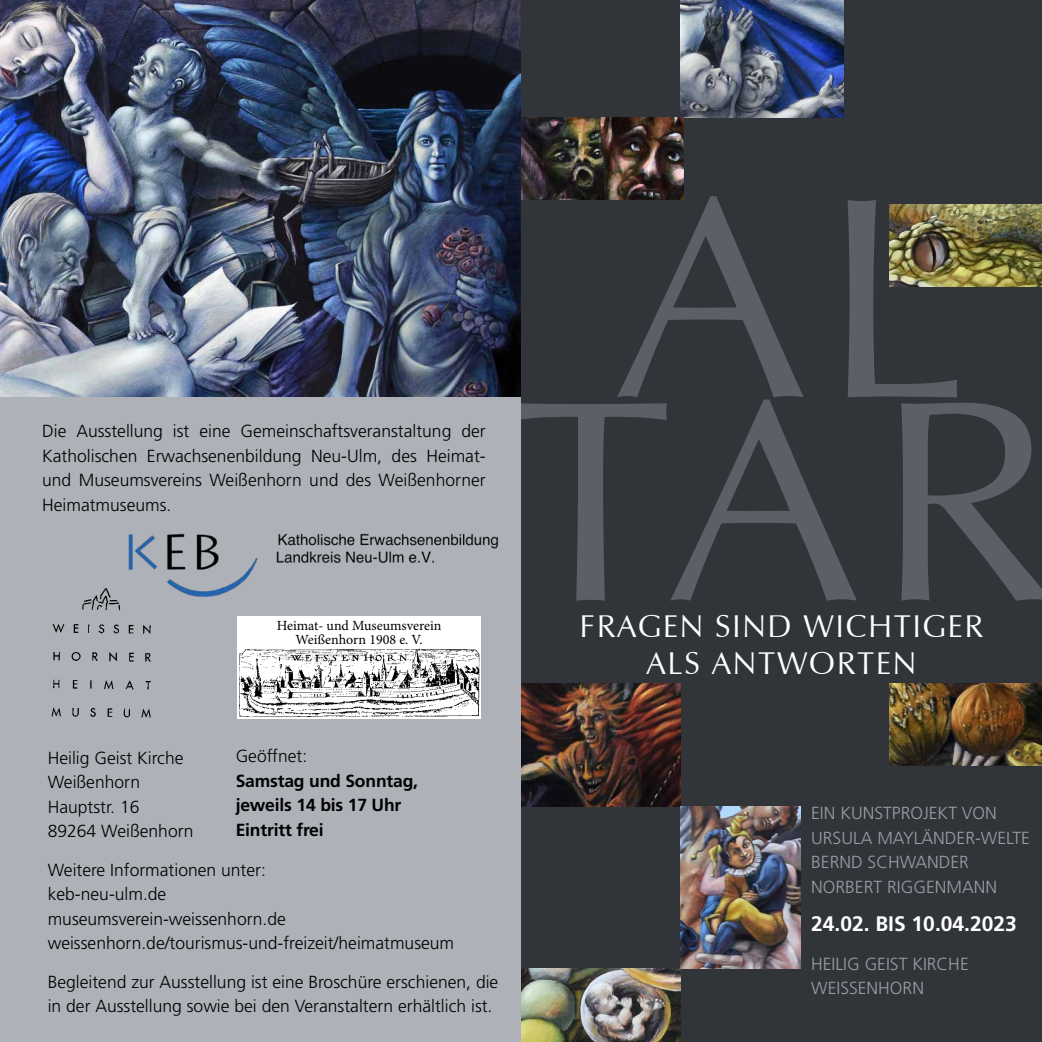
<style>
.page{position:relative;width:1042px;height:1042px;background:#fff}
.page>*{position:absolute;margin:0;border:0;box-sizing:border-box;transform-origin:0 0}
.t1{font:31.5px/36.8px "Zapf Humanist 601 BT";letter-spacing:.05em;color:#fff;text-align:center}
.t2{font:700 21px "Frutiger";color:#fff}
.t3{font:300 17.5px/24.5px "Frutiger";color:#000}
.t4{font:300 17.5px/24.5px "Frutiger";color:#9a9da4}
.t5{font:700 17.5px/24.5px "Frutiger";letter-spacing:-.01em;color:#000}
.t6{font:14px/14px "Minion Pro";color:#000;text-align:center}
</style>
<div class="page">
<div style="left:521px;top:0;width:521px;height:1042px;background:#313438"></div>
<svg style="left:617px;top:196px;width:340px;height:201px"></svg>
<svg style="left:521px;top:399px;width:521px;height:202px"></svg>
<img style="left:889px;top:205px;width:153px;height:81px">
<img style="left:521px;top:969px;width:160px;height:73px">
<img style="left:521px;top:683px;width:160px;height:123px">
<img style="left:681px;top:0;width:162px;height:117px">
<img style="left:521px;top:117px;width:162px;height:82px">
<img style="left:681px;top:806px;width:119px;height:163px">
<img style="left:889px;top:683px;width:153px;height:82px">
<img style="left:0;top:0;width:521px;height:397px">
<div style="left:0;top:399px;width:521px;height:643px;background:#aeb1b7"></div>
<img style="left:128px;top:533px;width:370px;height:64px">
<img style="left:51px;top:581px;width:102px;height:137px">
<div style="left:237px;top:616px;width:244px;height:102px;background:#fff"></div>
<img style="left:239px;top:648px;width:241px;height:70px">
<p class="t3" style="left:42px;top:419px;width:445px;text-align:justify">Die Ausstellung ist eine Gemeinschaftsveranstaltung der Katholischen Erwachsenenbildung Neu-Ulm, des Heimat&shy;und Museumsvereins Weißenhorn und des Weißenhorner Heimatmuseums.</p>
<p class="t6" style="left:277px;top:619px;width:166px">Heimat- und Museumsverein<br>Weißenhorn 1908 e. V.</p>
<p class="t3" style="left:236px;top:744px;width:73px">Geöffnet:</p>
<p class="t5" style="left:236px;top:768px;width:184px">Samstag und Sonntag, jeweils 14 bis 17 Uhr<br>Eintritt frei</p>
<p class="t3" style="left:48px;top:745px;width:147px">Heilig Geist Kirche<br>Weißenhorn<br>Hauptstr. 16<br>89264 Weißenhorn</p>
<p class="t3" style="left:48px;top:857px;width:408px">Weitere Informationen unter:<br>keb-neu-ulm.de<br>museumsverein-weissenhorn.de weissenhorn.de/tourismus-und-freizeit/heimatmuseum</p>
<p class="t3" style="left:48px;top:969px;width:452px">Begleitend zur Ausstellung ist eine Broschüre erschienen, die in der Ausstellung sowie bei den Veranstaltern erhältlich ist.</p>
<h1 class="t1" style="left:580px;top:608px;width:405px">FRAGEN SIND WICHTIGER<br>ALS ANTWORTEN</h1>
<p class="t4" style="left:811px;top:801px;width:220px">EIN KUNSTPROJEKT VON<br>URSULA MAYLÄNDER-WELTE<br>BERND SCHWANDER<br>NORBERT RIGGENMANN</p>
<p class="t2" style="left:811px;top:912px;width:207px">24.02. BIS 10.04.2023</p>
<p class="t4" style="left:811px;top:952px;width:159px">HEILIG GEIST KIRCHE<br>WEISSENHORN</p>
</div>
